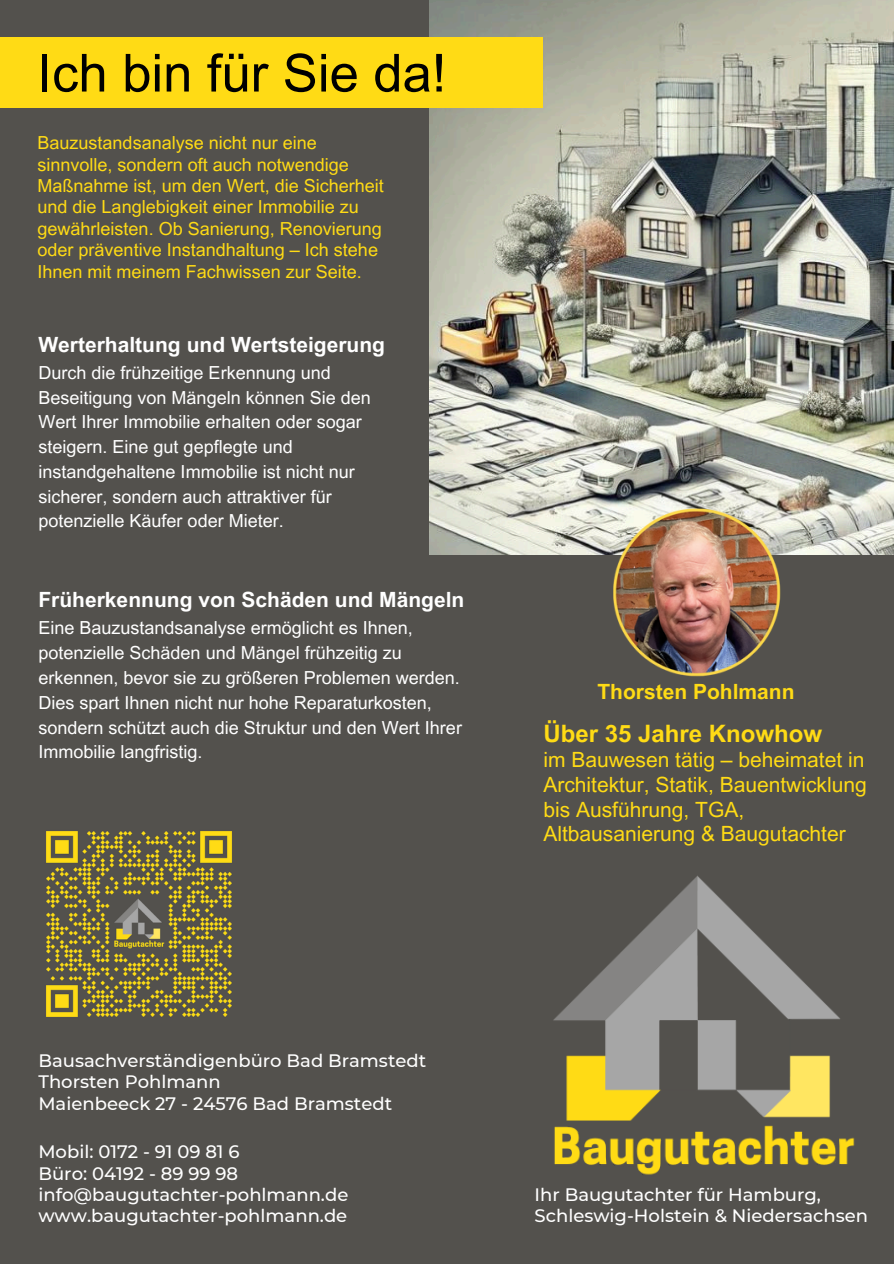
<style>
.page{position:relative;width:894px;height:1264px;background:#fff}
.page>*{position:absolute;margin:0;border:0;box-sizing:border-box;transform-origin:0 0}
.t1{font:52.5px "Arial MT Pro";color:#000}
.t2{font:700 24px "Arial MT Pro";color:#ffdb15}
.t3{font:21px/24.8px "Arial MT Pro";color:#ffdb15}
.t4{font:700 21px "Arial MT Pro";color:#fff}
.t5{font:700 21px "Arial MT Pro";color:#ffdb15}
.t6{font:18px/24.8px "Arial MT Pro";color:#fff}
.t7{font:18px/21.3px "Arial MT Pro";color:#ffdb15}
.t8{font:500 18px/21.3px "Montserrat";color:#fff}
</style>
<div class="page">
<div style="left:0;top:0;width:893px;height:1263px;background:#53514d"></div>
<img style="left:429px;top:0;width:464px;height:554px">
<img style="left:553px;top:875px;width:302px;height:300px">
<img style="left:46px;top:831px;width:186px;height:186px">
<div style="left:0;top:37px;width:543px;height:71px;background:#ffdb15"></div>
<img style="left:608px;top:504px;width:175px;height:173px">
<p class="t1" style="left:38px;top:53px;width:410px">Ich bin für Sie da!</p>
<h2 class="t7" style="left:38px;top:134px;width:348px">Bauzustandsanalyse nicht nur eine sinnvolle, sondern oft auch notwendige Maßnahme ist, um den Wert, die Sicherheit und die Langlebigkeit einer Immobilie zu gewährleisten. Ob Sanierung, Renovierung oder präventive Instandhaltung – Ich stehe Ihnen mit meinem Fachwissen zur Seite.</h2>
<h4 class="t4" style="left:38px;top:336px;width:348px">Werterhaltung und Wertsteigerung</h4>
<h4 class="t6" style="left:38px;top:362px;width:334px">Durch die frühzeitige Erkennung und Beseitigung von Mängeln können Sie den Wert Ihrer Immobilie erhalten oder sogar steigern. Eine gut gepflegte und instandgehaltene Immobilie ist nicht nur sicherer, sondern auch attraktiver für potenzielle Käufer oder Mieter.</h4>
<p class="t4" style="left:38px;top:592px;width:427px">Früherkennung von Schäden und Mängeln</p>
<p class="t6" style="left:38px;top:618px;width:425px">Eine Bauzustandsanalyse ermöglicht es Ihnen, potenzielle Schäden und Mängel frühzeitig zu erkennen, bevor sie zu größeren Problemen werden.<br>Dies spart Ihnen nicht nur hohe Reparaturkosten, sondern schützt auch die Struktur und den Wert Ihrer Immobilie langfristig.</p>
<h3 class="t5" style="left:597px;top:684px;width:199px">Thorsten Pohlmann</h3>
<h4 class="t2" style="left:543px;top:725px;width:280px">Über 35 Jahre Knowhow</h4>
<h4 class="t3" style="left:543px;top:750px;width:325px">im Bauwesen tätig – beheimatet in<br>Architektur, Statik, Bauentwicklung bis Ausführung, TGA,<br>Altbausanierung &amp; Baugutachter</h4>
<p class="t8" style="left:38px;top:1049px;width:389px">Bausachverständigenbüro Bad Bramstedt<br>Thorsten Pohlmann<br>Maienbeeck 27 - 24576 Bad Bramstedt</p>
<p class="t8" style="left:38px;top:1141px;width:311px">Mobil: 0172 - 91 09 81 6<br>Büro: 04192 - 89 99 98 info@baugutachter-pohlmann.de www.baugutachter-pohlmann.de</p>
<p class="t8" style="left:534px;top:1183px;width:335px">Ihr Baugutachter für Hamburg,<br>Schleswig-Holstein &amp; Niedersachsen</p>
</div>
